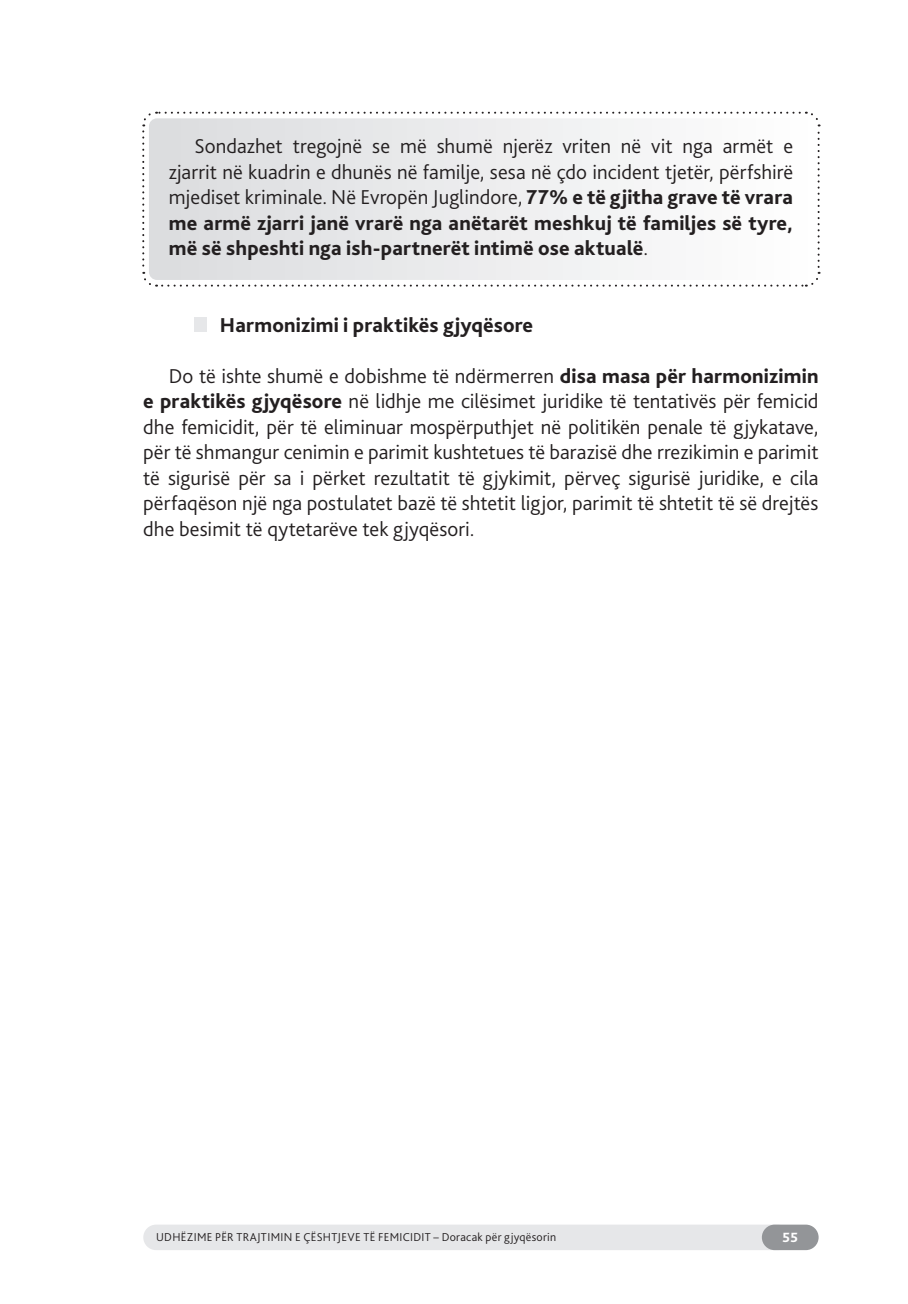
<style>
.page{position:relative;width:908px;height:1304px;background:#fff}
.page>*{position:absolute;margin:0;border:0;box-sizing:border-box;transform-origin:0 0}
.tekst{font:300 21px/25.6px "Bliss Pro";color:#231f20;text-align:justify}
.tekst-border{font:300 21px/25.6px "Bliss Pro";color:#231f20;text-align:justify}
.tekst-shade-kocka{font:800 21px "Bliss Pro";letter-spacing:.01em;color:#231f20}
.t1{font:800 14px "Bliss Pro";color:#fff}
.t2{font:300 12px "Bliss Pro";letter-spacing:.025em;color:#231f20}
.s1{font-weight:800}
</style>
<div class="page">
<div style="left:143px;top:1225px;width:646px;height:25px;background:#e6e7e9;border-radius:13px"></div>
<div style="left:761px;top:1225px;width:57px;height:25px;background:#939598;border-radius:13px"></div>
<svg style="left:142px;top:111px;width:678px;height:176px"></svg>
<div style="left:194px;top:317px;width:13px;height:15px;background:#e6e7e9"></div>
<p class="tekst-border" style="left:169px;top:133px;width:625px;text-indent:26px">Sondazhet tregojnë se më shumë njerëz vriten në vit nga armët e zjarrit në kuadrin e dhunës në familje, sesa në çdo incident tjetër, përfshirë mjediset kriminale. Në Evropën Juglindore, <span class="s1">77% e të gjitha grave të vrara me armë zjarri janë vrarë nga anëtarët meshkuj të familjes së tyre, më së shpeshti nga ish-partnerët intimë ose aktualë</span>.</p>
<p class="tekst-shade-kocka" style="left:220px;top:312px;width:315px">Harmonizimi i praktikës gjyqësore</p>
<p class="tekst" style="left:143px;top:362px;width:676px;text-indent:26px">Do të ishte shumë e dobishme të ndërmerren <span class="s1">disa masa për harmonizimin e praktikës gjyqësore</span> në lidhje me cilësimet juridike të tentativës për femicid dhe femicidit, për të eliminuar mospërputhjet në politikën penale të gjykatave, për të shmangur cenimin e parimit kushtetues të barazisë dhe rrezikimin e parimit të sigurisë për sa i përket rezultatit të gjykimit, përveç sigurisë juridike, e cila përfaqëson një nga postulatet bazë të shtetit ligjor, parimit të shtetit të së drejtës dhe besimit të qytetarëve tek gjyqësori.</p>
<p class="t2" style="left:156px;top:1230px;width:401px">UDHËZIME PËR TRAJTIMIN E ÇËSHTJEVE TË FEMICIDIT – Doracak për gjyqësorin</p>
<p class="t1" style="left:782px;top:1229px;width:17px">55</p>
</div>
